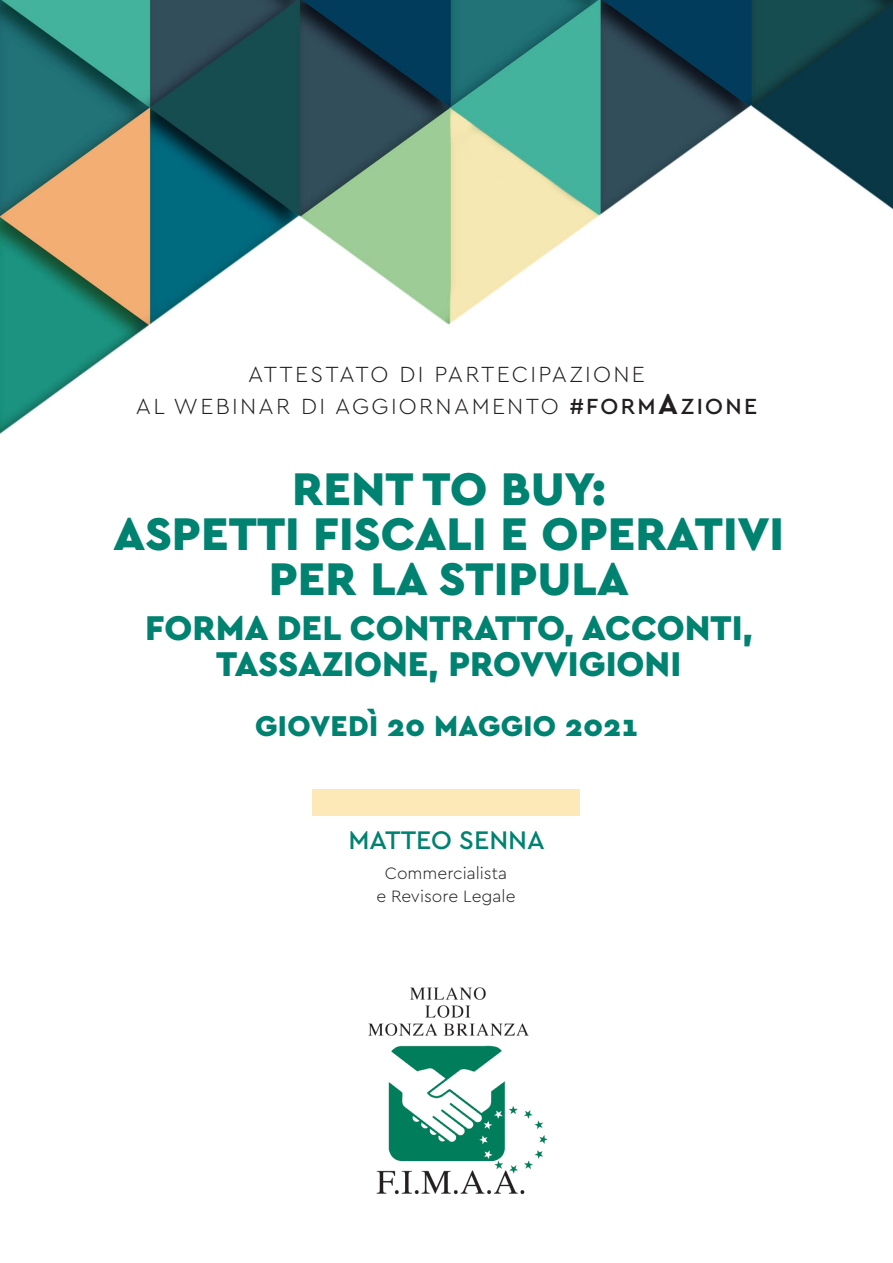
<style>
.page{position:relative;width:893px;height:1263px;background:#fff}
.page>*{position:absolute;margin:0;border:0;box-sizing:border-box;transform-origin:0 0}
.t1{font:900 48px/45px "Cera Pro";color:#008271;text-align:center}
.t2{font:900 36px/36px "Cera Pro";color:#008271}
.t3{font:900 30px "Cera Pro";letter-spacing:.01em;color:#008271}
.t4{font:500 26.7px "Cera Pro";color:#008271}
.t5{font:300 22.95px/31.5px "Cera Pro";letter-spacing:.1em;color:#231f20;text-align:center}
.t6{font:300 17.25px/22.5px "Cera Pro";color:#231f20;text-align:center}
.s1{font-weight:500}
.s2{font-weight:700;font-size:30px}
</style>
<div class="page">
<img style="left:0;top:0;width:893px;height:436px">
<img style="left:368px;top:987px;width:180px;height:208px">
<div style="left:312px;top:789px;width:268px;height:27px;background:#fde9b8"></div>
<p class="t5" style="left:136px;top:358px;width:623px">ATTESTATO DI PARTECIPAZIONE<br>AL WEBINAR DI AGGIORNAMENTO <span class="s1">#FORM</span><span class="s2">A</span><span class="s1">ZIONE</span></p>
<h1 class="t1" style="left:114px;top:465px;width:672px">RENT TO BUY:<br>ASPETTI FISCALI E OPERATIVI<br>PER LA STIPULA</h1>
<h2 class="t2" style="left:145px;top:609px;width:283px">FORMA DEL CONTR</h2>
<h2 class="t2" style="left:216px;top:609px;width:538px;text-indent:258px">ATTO, ACCONTI,<br>TASSAZIONE, PROVVIGIONI</h2>
<h3 class="t3" style="left:255px;top:706px;width:384px">GIOVEDÌ 20 MAGGIO 2021</h3>
<p class="t4" style="left:348px;top:823px;width:198px">MATTEO SENNA</p>
<p class="t6" style="left:376px;top:862px;width:141px">Commercialista<br>e Revisore Legale</p>
</div>
